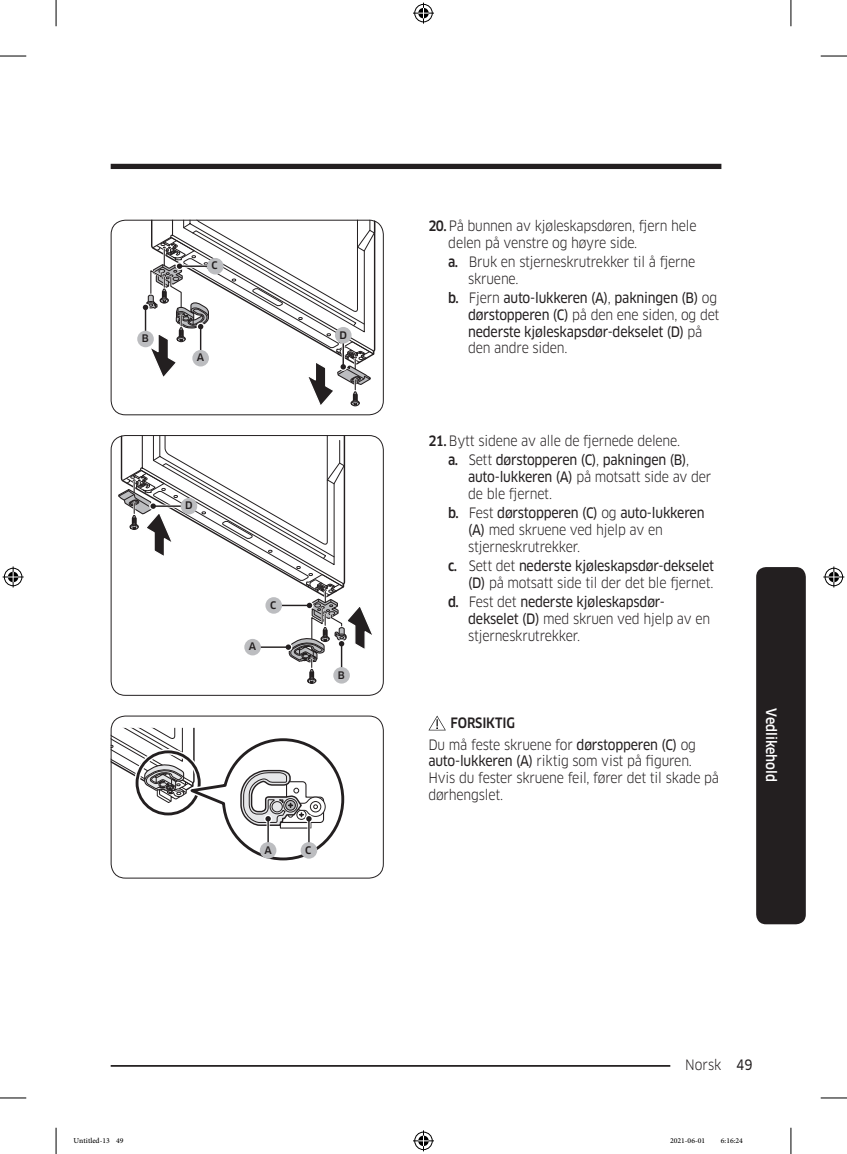
<style>
.page{position:relative;width:847px;height:1154px;background:#fff}
.page>*{position:absolute;margin:0;border:0;box-sizing:border-box;transform-origin:0 0}
.t1{font:14px/16.8px "Samsung Clan Pro";letter-spacing:-.015em;color:#231f20;scale:.9 1}
.t2{font:14px/16.8px "Samsung Clan Pro News";letter-spacing:-.015em;color:#231f20;scale:.9 1}
.Sidebar{font:500 14px "Samsung Clan Pro";color:#fff;scale:.9 1}
.DL_DT_Icon{font:500 14px "Samsung Clan Pro";letter-spacing:-.015em;color:#231f20;scale:.9 1}
.t3{font:10.5px "Adobe Arabic";color:#000}
.image{font:500 10.15px "Samsung Clan Pro";color:#231f20}
.s1{font-weight:500}
.s2{font-family:"Samsung Clan Pro";font-weight:500}
.s3{font-family:"Samsung Clan Pro"}
.s4{font-family:"Samsung Clan Pro News"}
</style>
<div class="page">
<div style="left:111px;top:164px;width:610px;height:5px;background:#231f20"></div>
<hr style="left:111px;top:1065px;width:610px;height:2px;background:#231f20">
<div style="left:670px;top:1055px;width:66px;height:17px;background:#fff"></div>
<div style="left:755px;top:567px;width:50px;height:357px;background:#231f20;border-radius:10px"></div>
<div style="left:137px;top:331px;width:17px;height:16px;background:#bcbdc0;border-radius:50%"></div>
<svg style="left:143px;top:220px;width:234px;height:187px"></svg>
<div style="left:335px;top:327px;width:16px;height:16px;background:#bcbdc0;border-radius:50%"></div>
<div style="left:111px;top:220px;width:272px;height:195px;border:1px solid #231f20;border-radius:14px"></div>
<svg style="left:118px;top:435px;width:258px;height:249px"></svg>
<div style="left:333px;top:667px;width:17px;height:16px;background:#bcbdc0;border-radius:50%"></div>
<div style="left:111px;top:435px;width:272px;height:261px;border:1px solid #231f20;border-radius:14px"></div>
<svg style="left:113px;top:728px;width:232px;height:133px"></svg>
<div style="left:300px;top:842px;width:17px;height:16px;background:#bcbdc0;border-radius:50%"></div>
<div style="left:111px;top:715px;width:272px;height:163px;border:1px solid #231f20;border-radius:14px"></div>
<svg style="left:428px;top:715px;width:17px;height:15px"></svg>
<svg style="left:0;top:56px;width:26px;height:1px"></svg>
<svg style="left:820px;top:56px;width:26px;height:1px"></svg>
<svg style="left:0;top:1097px;width:26px;height:1px"></svg>
<svg style="left:820px;top:1097px;width:26px;height:1px"></svg>
<svg style="left:56px;top:0;width:1px;height:26px"></svg>
<svg style="left:56px;top:1128px;width:1px;height:26px"></svg>
<svg style="left:790px;top:0;width:1px;height:26px"></svg>
<svg style="left:790px;top:1128px;width:1px;height:26px"></svg>
<svg style="left:413px;top:3px;width:21px;height:21px"></svg>
<svg style="left:413px;top:1130px;width:21px;height:21px"></svg>
<svg style="left:3px;top:566px;width:21px;height:21px"></svg>
<svg style="left:823px;top:566px;width:21px;height:21px"></svg>
<p class="image" style="left:211px;top:260px;width:8px">C</p>
<p class="image" style="left:142px;top:333px;width:9px">B</p>
<p class="image" style="left:339px;top:329px;width:9px">D</p>
<p class="image" style="left:197px;top:352px;width:9px">A</p>
<p class="image" style="left:185px;top:500px;width:9px">D</p>
<p class="image" style="left:249px;top:641px;width:9px">A</p>
<p class="image" style="left:270px;top:599px;width:8px">C</p>
<p class="image" style="left:338px;top:669px;width:9px">B</p>
<p class="image" style="left:264px;top:844px;width:9px">A</p>
<p class="image" style="left:305px;top:844px;width:8px">C</p>
<p class="t1" style="left:448px;top:217px;width:277px;text-indent:-20px"><span class="s1">20.</span> På bunnen av kjøleskapsdøren, fjern hele delen på venstre og høyre side.</p>
<p class="t1" style="left:468px;top:253px;width:254px;text-indent:-20px"><span class="s1">a.</span> Bruk en stjerneskrutrekker til å fjerne skruene.</p>
<p class="t2" style="left:468px;top:289px;width:281px;text-indent:-20px"><span class="s2">b.</span> <span class="s3">Fjern</span> auto-lukkeren (A)<span class="s3">,</span> pakningen (B) <span class="s3">og </span>dørstopperen (C) <span class="s3">på den ene siden, og det </span>nederste kjøleskapsdør-dekselet (D) <span class="s3">på den andre siden.</span></p>
<p class="t1" style="left:428px;top:432px;width:281px"><span class="s1">21.</span> Bytt sidene av alle de fjernede delene.</p>
<p class="t2" style="left:468px;top:452px;width:272px;text-indent:-20px"><span class="s2">a.</span> <span class="s3">Sett</span> dørstopperen (C)<span class="s3">,</span> pakningen (B)<span class="s3">, </span>auto-lukkeren (A) <span class="s3">på motsatt side av der de ble fjernet.</span></p>
<p class="t1" style="left:468px;top:505px;width:264px;text-indent:-20px"><span class="s1">b.</span> Fest <span class="s4">dørstopperen (C)</span> og <span class="s4">auto-lukkeren (A)</span> med skruene ved hjelp av en stjerneskrutrekker.</p>
<p class="t1" style="left:448px;top:558px;width:297px;text-align:right"><span class="s1">c.</span> Sett det <span class="s4">nederste kjøleskapsdør-dekselet (D)</span> på motsatt side til der det ble fjernet.</p>
<p class="t1" style="left:468px;top:594px;width:270px;text-indent:-20px"><span class="s1">d.</span> Fest det <span class="s4">nederste kjøleskapsdør&shy;dekselet (D)</span> med skruen ved hjelp av en stjerneskrutrekker.</p>
<p class="DL_DT_Icon" style="left:450px;top:714px;width:73px">FORSIKTIG</p>
<p class="t1" style="left:428px;top:736px;width:324px">Du må feste skruene for <span class="s4">dørstopperen (C)</span> og <span class="s4">auto-lukkeren (A)</span> riktig som vist på figuren.<br>Hvis du fester skruene feil, fører det til skade på dørhengslet.</p>
<p class="Sidebar" style="left:779px;top:708px;width:83px;rotate:90deg">Vedlikehold</p>
<p class="t1" style="left:685px;top:1056px;width:76px">Norsk <span class="s4">49</span></p>
<p class="t3" style="left:74px;top:1133px;width:51px">Untitled-13 49</p>
<p class="t3" style="left:669px;top:1133px;width:37px">2021-06-01</p>
<p class="t3" style="left:720px;top:1133px;width:24px">6:16:24</p>
</div>
